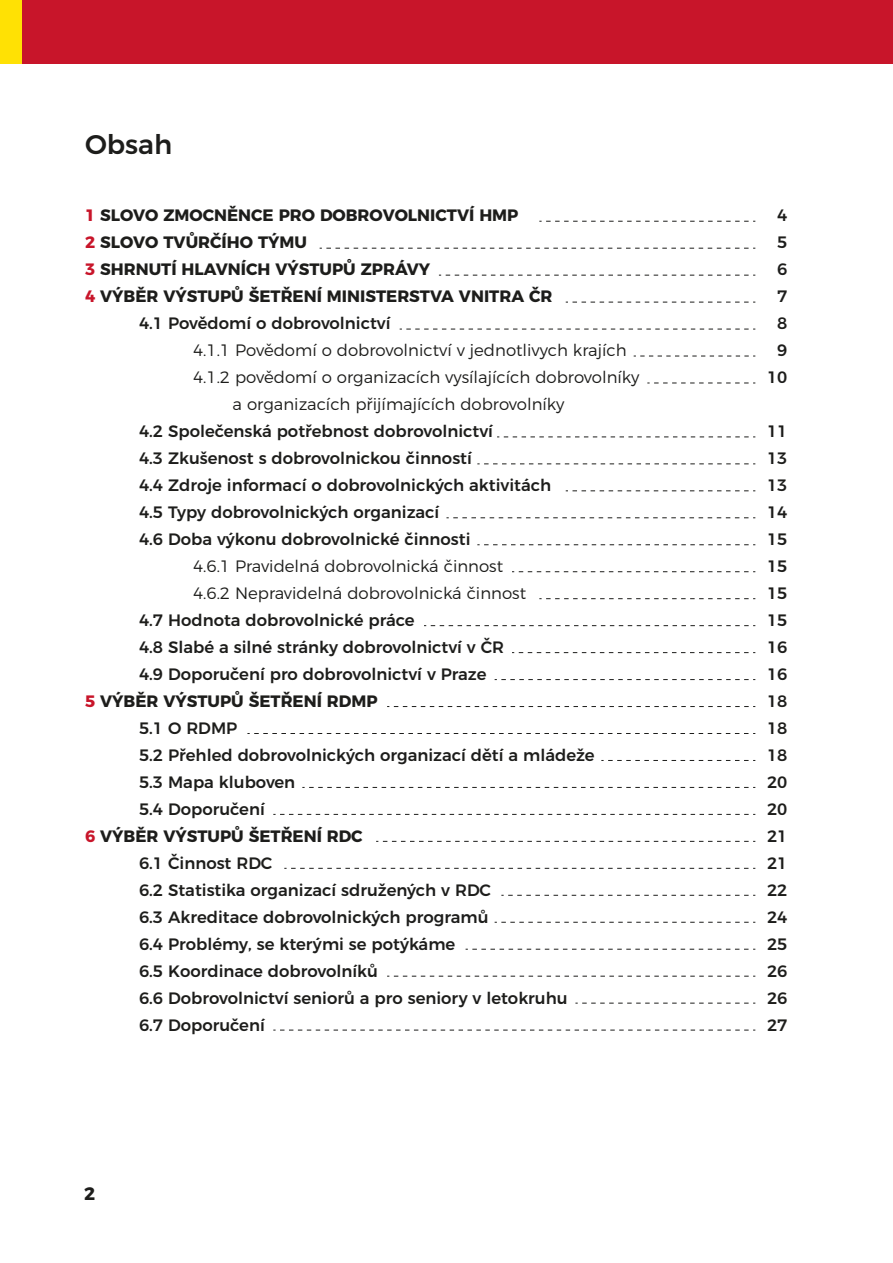
<style>
.page{position:relative;width:893px;height:1263px;background:#fff}
.page>*{position:absolute;margin:0;border:0;box-sizing:border-box;transform-origin:0 0}
.t1{font:500 27px "Montserrat";color:#1d1d1b}
.t2{font:700 18px "Montserrat";color:#1d1d1b}
.t3{font:500 16.5px/27px "Montserrat";color:#1d1d1b}
.t4{font:300 16.5px/27px "Montserrat";color:#1d1d1b}
.t5{font:700 16.5px "Montserrat";color:#1d1d1b}
.s1{color:#c8152a}
</style>
<div class="page">
<div style="left:21px;top:0;width:872px;height:64px;background:#c8152a"></div>
<div style="left:0;top:0;width:21px;height:64px;background:#ffe104"></div>
<svg style="left:539px;top:221px;width:216px;height:1px"></svg>
<svg style="left:320px;top:248px;width:435px;height:1px"></svg>
<svg style="left:439px;top:275px;width:316px;height:1px"></svg>
<svg style="left:566px;top:302px;width:189px;height:1px"></svg>
<svg style="left:400px;top:329px;width:355px;height:1px"></svg>
<svg style="left:634px;top:356px;width:121px;height:1px"></svg>
<svg style="left:647px;top:383px;width:108px;height:1px"></svg>
<svg style="left:497px;top:436px;width:258px;height:1px"></svg>
<svg style="left:477px;top:463px;width:278px;height:1px"></svg>
<svg style="left:566px;top:490px;width:189px;height:1px"></svg>
<svg style="left:446px;top:517px;width:309px;height:1px"></svg>
<svg style="left:477px;top:544px;width:278px;height:1px"></svg>
<svg style="left:512px;top:571px;width:243px;height:1px"></svg>
<svg style="left:539px;top:598px;width:216px;height:1px"></svg>
<svg style="left:424px;top:625px;width:331px;height:1px"></svg>
<svg style="left:512px;top:652px;width:243px;height:1px"></svg>
<svg style="left:495px;top:679px;width:260px;height:1px"></svg>
<svg style="left:387px;top:706px;width:368px;height:1px"></svg>
<svg style="left:247px;top:733px;width:508px;height:1px"></svg>
<svg style="left:601px;top:760px;width:154px;height:1px"></svg>
<svg style="left:302px;top:787px;width:453px;height:1px"></svg>
<svg style="left:273px;top:814px;width:482px;height:1px"></svg>
<svg style="left:376px;top:841px;width:379px;height:1px"></svg>
<svg style="left:284px;top:868px;width:471px;height:1px"></svg>
<svg style="left:501px;top:895px;width:254px;height:1px"></svg>
<svg style="left:495px;top:922px;width:260px;height:1px"></svg>
<svg style="left:466px;top:949px;width:289px;height:1px"></svg>
<svg style="left:387px;top:976px;width:368px;height:1px"></svg>
<svg style="left:575px;top:1003px;width:180px;height:1px"></svg>
<svg style="left:273px;top:1030px;width:482px;height:1px"></svg>
<h1 class="t1" style="left:85px;top:123px;width:89px">Obsah</h1>
<p class="t5" style="left:85px;top:202px;width:435px"><span class="s1">1</span> SLOVO ZMOCNĚNCE PRO DOBROVOLNICTVÍ HMP</p>
<p class="t5" style="left:85px;top:229px;width:223px"><span class="s1">2</span> SLOVO TVŮRČÍHO TÝMU</p>
<p class="t5" style="left:85px;top:256px;width:347px"><span class="s1">3</span> SHRNUTÍ HLAVNÍCH VÝSTUPŮ ZPRÁVY</p>
<p class="t5" style="left:85px;top:283px;width:469px"><span class="s1">4</span> VÝBĚR VÝSTUPŮ ŠETŘENÍ MINISTERSTVA VNITRA ČR</p>
<p class="t3" style="left:139px;top:308px;width:253px">4.1 Povědomí o dobrovolnictví</p>
<p class="t4" style="left:193px;top:335px;width:435px">4.1.1 Povědomí o dobrovolnictví v jednotlivych krajích</p>
<p class="t4" style="left:193px;top:362px;width:448px">4.1.2 povědomí o organizacích vysílajících dobrovolníky</p>
<p class="t4" style="left:233px;top:389px;width:333px">a organizacích přijímajících dobrovolníky</p>
<p class="t3" style="left:139px;top:416px;width:414px">4.2 Společenská potřebnost dobrovolnictví<br>4.3 Zkušenost s dobrovolnickou činností<br>4.4 Zdroje informací o dobrovolnických aktivitách 4.5 Typy dobrovolnických organizací<br>4.6 Doba výkonu dobrovolnické činnosti</p>
<p class="t4" style="left:193px;top:551px;width:335px">4.6.1 Pravidelná dobrovolnická činnost<br>4.6.2 Nepravidelná dobrovolnická činnost</p>
<p class="t3" style="left:139px;top:605px;width:277px">4.7 Hodnota dobrovolnické práce</p>
<p class="t3" style="left:139px;top:632px;width:367px">4.8 Slabé a silné stránky dobrovolnictví v ČR</p>
<p class="t3" style="left:139px;top:659px;width:349px">4.9 Doporučení pro dobrovolnictví v Praze</p>
<p class="t5" style="left:85px;top:688px;width:294px"><span class="s1">5</span> VÝBĚR VÝSTUPŮ ŠETŘENÍ RDMP</p>
<p class="t3" style="left:139px;top:713px;width:100px">5.1 O RDMP</p>
<p class="t3" style="left:139px;top:740px;width:457px">5.2 Přehled dobrovolnických organizací dětí a mládeže</p>
<p class="t3" style="left:139px;top:767px;width:158px">5.3 Mapa kluboven</p>
<p class="t3" style="left:139px;top:794px;width:127px">5.4 Doporučení</p>
<p class="t5" style="left:85px;top:823px;width:279px"><span class="s1">6</span> VÝBĚR VÝSTUPŮ ŠETŘENÍ RDC</p>
<p class="t3" style="left:139px;top:848px;width:135px">6.1 Činnost RDC</p>
<p class="t3" style="left:139px;top:875px;width:353px">6.2 Statistika organizací sdružených v RDC</p>
<p class="t3" style="left:139px;top:902px;width:351px">6.3 Akreditace dobrovolnických programů</p>
<p class="t3" style="left:139px;top:929px;width:318px">6.4 Problémy, se kterými se potýkáme</p>
<p class="t3" style="left:139px;top:956px;width:240px">6.5 Koordinace dobrovolníků</p>
<p class="t3" style="left:139px;top:983px;width:430px">6.6 Dobrovolnictví seniorů a pro seniory v letokruhu</p>
<p class="t3" style="left:139px;top:1010px;width:127px">6.7 Doporučení</p>
<p class="t2" style="left:84px;top:1178px;width:13px">2</p>
<p class="t3" style="left:767px;top:200px;width:22px;text-align:right">4<br>5<br>6<br>7<br>8<br>9<br>10</p>
<p class="t3" style="left:767px;top:416px;width:22px;text-align:justify">11<br>13<br>13<br>14<br>15<br>15<br>15<br>15<br>16<br>16<br>18<br>18<br>18<br>20<br>20<br>21<br>21<br>22<br>24<br>25<br>26<br>26<br>27</p>
</div>
